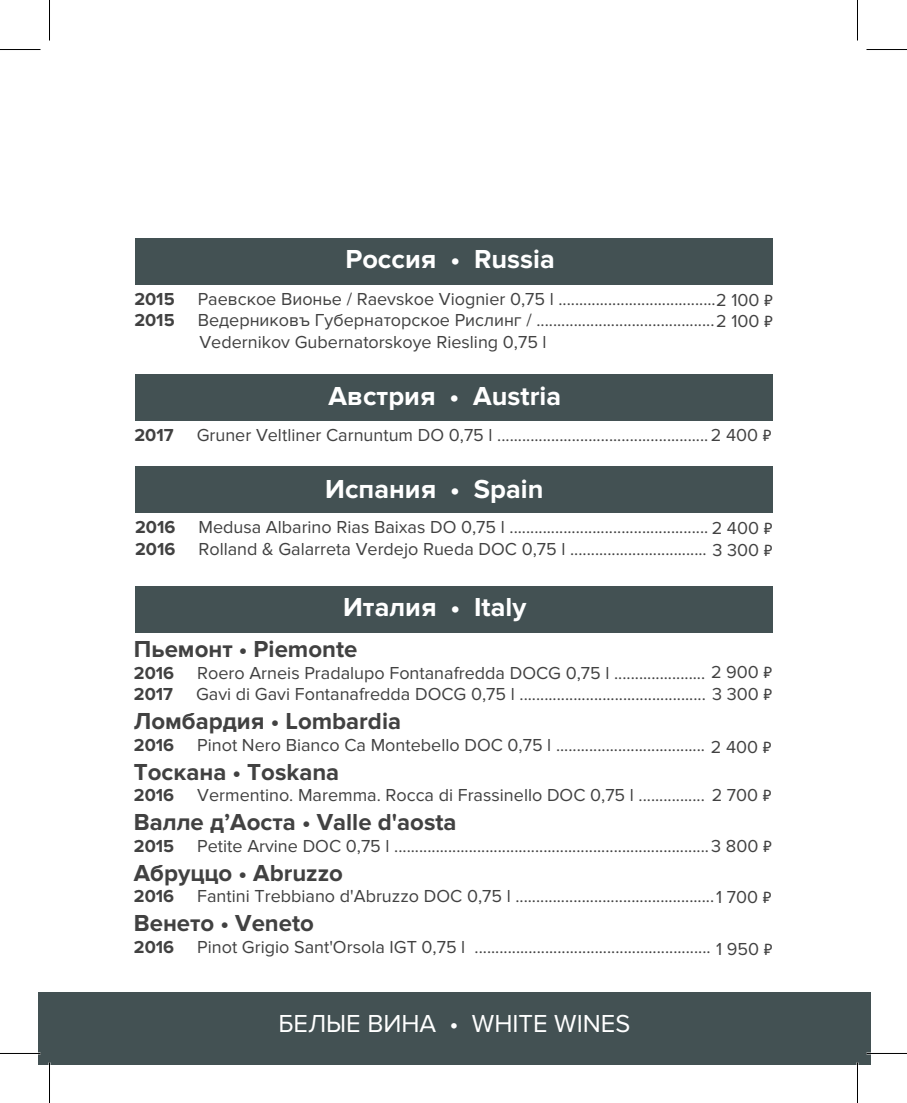
<style>
.page{position:relative;width:907px;height:1103px;background:#fff}
.page>*{position:absolute;margin:0;border:0;box-sizing:border-box;transform-origin:0 0}
.t1{font:700 27px "Proxima Nova";color:#fff}
.t2{font:25.5px "Proxima Nova";color:#fff}
.t3{font:700 24px "Proxima Nova";color:#414141}
.t4{font:18px/21.6px "Proxima Nova";color:#414141}
.t5{font:700 18px "Proxima Nova";color:#414141}
.s1{font-family:"Calibri"}
</style>
<div class="page">
<div style="left:135px;top:238px;width:638px;height:47px;background:#435153"></div>
<div style="left:135px;top:374px;width:638px;height:47px;background:#435153"></div>
<div style="left:135px;top:585px;width:638px;height:47px;background:#435153"></div>
<div style="left:135px;top:466px;width:638px;height:47px;background:#435153"></div>
<div style="left:38px;top:992px;width:832px;height:73px;background:#435153"></div>
<hr style="left:0;top:1052px;width:40px;height:2px;background:#fff">
<hr style="left:866px;top:1052px;width:41px;height:2px;background:#fff">
<hr style="left:856px;top:1062px;width:2px;height:40px;background:#fff">
<hr style="left:0;top:49px;width:40px;height:1px;background:#000">
<hr style="left:866px;top:49px;width:41px;height:1px;background:#000">
<hr style="left:0;top:1053px;width:40px;height:1px;background:#000">
<hr style="left:866px;top:1053px;width:41px;height:1px;background:#000">
<hr style="left:49px;top:0;width:1px;height:41px;background:#000">
<hr style="left:49px;top:1062px;width:1px;height:40px;background:#000">
<hr style="left:857px;top:0;width:1px;height:41px;background:#000">
<hr style="left:857px;top:1062px;width:1px;height:40px;background:#000">
<h1 class="t1" style="left:345px;top:243px;width:211px">Россия • Russia</h1>
<p class="t5" style="left:134px;top:288px;width:42px">2015</p>
<p class="t4" style="left:198px;top:288px;width:577px">Раевское Вионье / Raevskoe Viognier 0,75 l ......................................2 100 <span class="s1">₽</span></p>
<p class="t5" style="left:134px;top:310px;width:42px">2015</p>
<p class="t4" style="left:198px;top:310px;width:577px">Ведерниковъ Губернаторское Рислинг / ...........................................2 100 <span class="s1">₽<br></span>Vedernikov Gubernatorskoye Riesling 0,75 l</p>
<h1 class="t1" style="left:328px;top:381px;width:234px">Австрия • Austria</h1>
<p class="t5" style="left:134px;top:424px;width:41px">2017</p>
<p class="t4" style="left:197px;top:424px;width:577px">Gruner Veltliner Carnuntum DO 0,75 l ...................................................2 400 <span class="s1">₽</span></p>
<h1 class="t1" style="left:325px;top:473px;width:220px">Испания • Spain</h1>
<p class="t5" style="left:135px;top:517px;width:42px">2016</p>
<p class="t4" style="left:198px;top:516px;width:576px">Medusa Albarino Rias Baixas DO 0,75 l ................................................ 2 400 <span class="s1">₽</span></p>
<p class="t5" style="left:135px;top:538px;width:42px">2016</p>
<p class="t4" style="left:198px;top:538px;width:576px">Rolland &amp; Galarreta Verdejo Rueda DOC 0,75 l ................................. 3 300 <span class="s1">₽</span></p>
<h1 class="t1" style="left:343px;top:591px;width:185px">Италия • Italy</h1>
<h3 class="t3" style="left:134px;top:635px;width:225px">Пьемонт • Piemonte</h3>
<p class="t5" style="left:134px;top:662px;width:42px">2016</p>
<p class="t4" style="left:197px;top:662px;width:577px">Roero Arneis Pradalupo Fontanafredda DOCG 0,75 l ...................... 2 900 <span class="s1">₽</span></p>
<p class="t5" style="left:134px;top:684px;width:41px">2017</p>
<p class="t4" style="left:196px;top:684px;width:578px">Gavi di Gavi Fontanafredda DOCG 0,75 l ............................................. 3 300 <span class="s1">₽</span></p>
<h3 class="t3" style="left:134px;top:707px;width:269px">Ломбардия • Lombardia</h3>
<p class="t5" style="left:134px;top:734px;width:42px">2016</p>
<p class="t4" style="left:197px;top:734px;width:576px">Pinot Nero Bianco Ca Montebello DOC 0,75 l .................................... 2 400 <span class="s1">₽</span></p>
<h3 class="t3" style="left:134px;top:758px;width:207px">Тоскана • Toskana</h3>
<p class="t5" style="left:134px;top:785px;width:42px">2016</p>
<p class="t4" style="left:197px;top:784px;width:576px">Vermentino. Maremma. Rocca di Frassinello DOC 0,75 l ................ 2 700 <span class="s1">₽</span></p>
<h3 class="t3" style="left:134px;top:808px;width:324px">Валле д’Аоста • Valle d'aosta</h3>
<p class="t5" style="left:134px;top:835px;width:42px">2015</p>
<p class="t4" style="left:197px;top:835px;width:576px">Petite Arvine DOC 0,75 l ............................................................................3 800 <span class="s1">₽</span></p>
<h3 class="t3" style="left:134px;top:858px;width:211px">Абруццо • Abruzzo</h3>
<p class="t5" style="left:134px;top:885px;width:42px">2016</p>
<p class="t4" style="left:197px;top:885px;width:576px">Fantini Trebbiano d'Abruzzo DOC 0,75 l ................................................1 700 <span class="s1">₽</span></p>
<h3 class="t3" style="left:134px;top:909px;width:182px">Венето • Veneto</h3>
<p class="t5" style="left:134px;top:936px;width:42px">2016</p>
<p class="t4" style="left:197px;top:936px;width:515px">Pinot Grigio Sant'Orsola IGT 0,75 l .........................................................</p>
<p class="t4" style="left:716px;top:938px;width:58px">1 950 <span class="s1">₽</span></p>
<h2 class="t2" style="left:279px;top:1008px;width:353px">БЕЛЫЕ ВИНА • WHITE WINES</h2>
</div>
